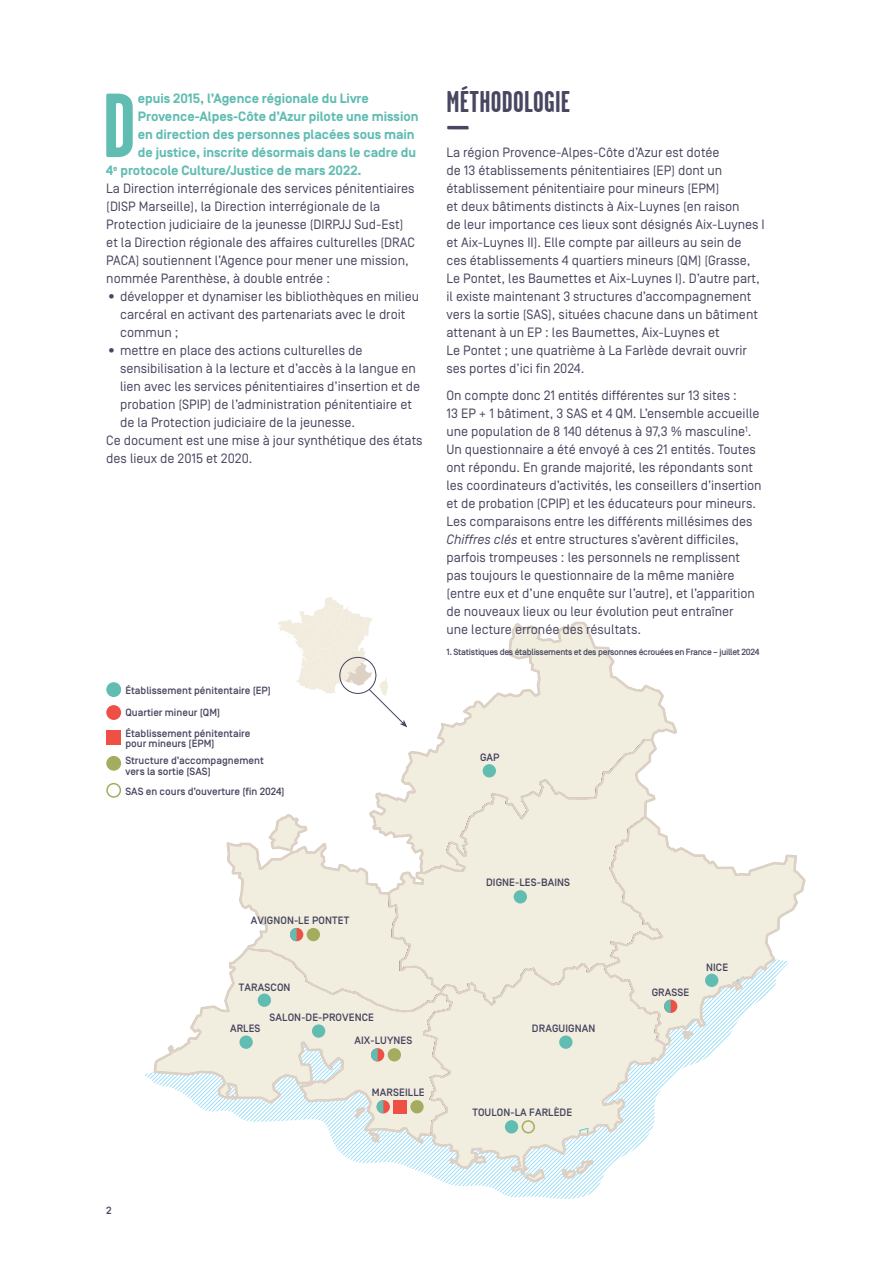
<style>
.page{position:relative;width:893px;height:1263px;background:#fff}
.page>*{position:absolute;margin:0;border:0;box-sizing:border-box;transform-origin:0 0}
.t1{font:700 90.6px "Garage Gothic";color:#61bcb2}
.t2{font:700 45px "Garage Gothic";color:#484660}
.t3{font:700 30px "Garage Gothic";letter-spacing:.01em;color:#484660}
.t4{font:13.5px/18px "Simplon BP Regular";color:#484660}
.t5{font:700 13.5px "Simplon BP";color:#61bcb2}
.t6{font:500 10.65px "Simplon BP";letter-spacing:.01em;color:#44425c}
.t7{font:500 10.5px/10.5px "Simplon BP";color:#484660}
.t8{font:500 9px "Simplon BP";letter-spacing:-.03em;color:#484660}
.s1{font-style:italic}
</style>
<div class="page">
<svg style="left:145px;top:1073px;width:454px;height:126px"></svg>
<svg style="left:153px;top:621px;width:653px;height:563px"></svg>
<div style="left:483px;top:764px;width:13px;height:13px;background:#61bcb2;border-radius:50%"></div>
<div style="left:559px;top:1035px;width:13px;height:14px;background:#61bcb2;border-radius:50%"></div>
<div style="left:505px;top:1120px;width:13px;height:13px;background:#61bcb2;border-radius:50%"></div>
<div style="left:239px;top:1035px;width:14px;height:14px;background:#61bcb2;border-radius:50%"></div>
<div style="left:312px;top:1024px;width:13px;height:14px;background:#61bcb2;border-radius:50%"></div>
<div style="left:258px;top:993px;width:13px;height:14px;background:#61bcb2;border-radius:50%"></div>
<div style="left:514px;top:890px;width:13px;height:13px;background:#61bcb2;border-radius:50%"></div>
<svg style="left:276px;top:597px;width:131px;height:130px"></svg>
<div style="left:340px;top:657px;width:36px;height:37px;border:1px solid #45425c;border-radius:50%"></div>
<div style="left:106px;top:682px;width:15px;height:15px;background:#61bcb2;border-radius:50%"></div>
<div style="left:106px;top:705px;width:15px;height:15px;background:#ef5045;border-radius:50%"></div>
<div style="left:106px;top:756px;width:15px;height:15px;background:#a4ad5f;border-radius:50%"></div>
<div style="left:106px;top:783px;width:15px;height:15px;border:2px solid #a4ad5f;border-radius:50%"></div>
<div style="left:106px;top:730px;width:15px;height:15px;background:#ef5045"></div>
<div style="left:290px;top:928px;width:13px;height:13px;background:#ef5045;border-radius:50%"></div>
<div style="left:307px;top:928px;width:13px;height:13px;background:#a4ad5f;border-radius:50%"></div>
<svg style="left:290px;top:928px;width:7px;height:13px"></svg>
<div style="left:371px;top:1048px;width:13px;height:13px;background:#ef5045;border-radius:50%"></div>
<div style="left:388px;top:1048px;width:13px;height:13px;background:#a4ad5f;border-radius:50%"></div>
<svg style="left:371px;top:1048px;width:7px;height:13px"></svg>
<div style="left:522px;top:1120px;width:13px;height:13px;border:2px solid #a4ad5f;border-radius:50%"></div>
<svg style="left:377px;top:1100px;width:13px;height:13px"></svg>
<div style="left:410px;top:1100px;width:14px;height:13px;background:#a4ad5f;border-radius:50%"></div>
<svg style="left:377px;top:1100px;width:6px;height:13px"></svg>
<div style="left:393px;top:1100px;width:14px;height:13px;background:#ef5045"></div>
<svg style="left:613px;top:947px;width:176px;height:237px"></svg>
<h1 class="t1" style="left:103px;top:77px;width:34px">D</h1>
<p class="t5" style="left:138px;top:91px;width:232px">epuis 2015, l’Agence régionale du Livre</p>
<p class="t5" style="left:138px;top:109px;width:282px">Provence-Alpes-Côte d’Azur pilote une mission</p>
<p class="t5" style="left:138px;top:127px;width:278px">en direction des personnes placées sous main</p>
<p class="t5" style="left:138px;top:145px;width:280px">de justice, inscrite désormais dans le cadre du</p>
<p class="t5" style="left:106px;top:163px;width:257px">4<sup>e</sup> protocole Culture/Justice de mars 2022.</p>
<p class="t4" style="left:106px;top:179px;width:310px">La Direction interrégionale des services pénitentiaires (DISP Marseille), la Direction interrégionale de la Protection judiciaire de la jeunesse (DIRPJJ Sud-Est) et la Direction régionale des affaires culturelles (DRAC PACA) soutiennent l’Agence pour mener une mission, nommée Parenthèse, à double entrée :</p>
<p class="t4" style="left:120px;top:287px;width:301px;text-indent:-14px">• développer et dynamiser les bibliothèques en milieu carcéral en activant des partenariats avec le droit commun ;</p>
<p class="t4" style="left:106px;top:341px;width:258px">• mettre en place des actions culturelles de</p>
<p class="t4" style="left:120px;top:359px;width:297px">sensibilisation à la lecture et d’accès à la langue en</p>
<p class="t4" style="left:120px;top:377px;width:302px">lien avec les services pénitentiaires d’insertion et de</p>
<p class="t4" style="left:120px;top:395px;width:293px">probation (SPIP) de l’administration pénitentiaire et</p>
<p class="t4" style="left:120px;top:413px;width:236px">de la Protection judiciaire de la jeunesse.</p>
<p class="t4" style="left:106px;top:431px;width:318px">Ce document est une mise à jour synthétique des états</p>
<p class="t4" style="left:106px;top:449px;width:148px">des lieux de 2015 et 2020.</p>
<p class="t7" style="left:125px;top:679px;width:147px;line-height:23px">Établissement pénitentaire (EP)<br>Quartier mineur (QM)</p>
<p class="t7" style="left:125px;top:756px;width:140px">Structure d’accompagnement vers la sortie (SAS)</p>
<p class="t7" style="left:125px;top:786px;width:161px">SAS en cours d’ouverture (fin 2024)</p>
<p class="t7" style="left:125px;top:728px;width:127px">Établissement pénitentaire pour mineurs (EPM)</p>
<h3 class="t3" style="left:446px;top:86px;width:125px">MÉTHODOLOGIE</h3>
<h2 class="t2" style="left:446px;top:100px;width:25px">–</h2>
<p class="t4" style="left:446px;top:143px;width:320px">La région Provence-Alpes-Côte d’Azur est dotée<br>de 13 établissements pénitentiaires (EP) dont un établissement pénitentiaire pour mineurs (EPM)<br>et deux bâtiments distincts à Aix-Luynes (en raison<br>de leur importance ces lieux sont désignés Aix-Luynes I et Aix-Luynes II). Elle compte par ailleurs au sein de ces établissements 4 quartiers mineurs (QM) (Grasse, Le Pontet, les Baumettes et Aix-Luynes I). D’autre part, il existe maintenant 3 structures d’accompagnement vers la sortie (SAS), situées chacune dans un bâtiment attenant à un EP : les Baumettes, Aix-Luynes et<br>Le Pontet ; une quatrième à La Farlède devrait ouvrir ses portes d’ici fin 2024.</p>
<p class="t4" style="left:446px;top:386px;width:317px">On compte donc 21 entités différentes sur 13 sites :<br>13 EP + 1 bâtiment, 3 SAS et 4 QM. L’ensemble accueille une population de 8 140 détenus à 97,3 % masculine<sup>1</sup>.<br>Un questionnaire a été envoyé à ces 21 entités. Toutes ont répondu. En grande majorité, les répondants sont les coordinateurs d’activités, les conseillers d’insertion et de probation (CPIP) et les éducateurs pour mineurs.<br>Les comparaisons entre les différents millésimes des <span class="s1">Chiffres clés</span> et entre structures s’avèrent difficiles, parfois trompeuses : les personnels ne remplissent pas toujours le questionnaire de la même manière (entre eux et d’une enquête sur l’autre), et l’apparition de nouveaux lieux ou leur évolution peut entraîner<br>une lecture erronée des résultats.</p>
<p class="t8" style="left:446px;top:647px;width:314px">1. Statistiques des établissements et des personnes écrouées en France – juillet 2024</p>
<p class="t6" style="left:480px;top:751px;width:21px">GAP</p>
<p class="t6" style="left:251px;top:914px;width:100px">AVIGNON-LE PONTET</p>
<p class="t6" style="left:239px;top:981px;width:53px">TARASCON</p>
<p class="t6" style="left:230px;top:1022px;width:32px">ARLES</p>
<p class="t6" style="left:270px;top:1011px;width:106px">SALON-DE-PROVENCE</p>
<p class="t6" style="left:354px;top:1034px;width:59px">AIX-LUYNES</p>
<p class="t6" style="left:372px;top:1086px;width:54px">MARSEILLE</p>
<p class="t6" style="left:486px;top:876px;width:86px">DIGNE-LES-BAINS</p>
<p class="t6" style="left:532px;top:1022px;width:65px">DRAGUIGNAN</p>
<p class="t6" style="left:472px;top:1106px;width:101px">TOULON-LA FARLÈDE</p>
<p class="t6" style="left:652px;top:986px;width:39px">GRASSE</p>
<p class="t6" style="left:706px;top:961px;width:24px">NICE</p>
<p class="t7" style="left:106px;top:1206px;width:7px">2</p>
</div>
